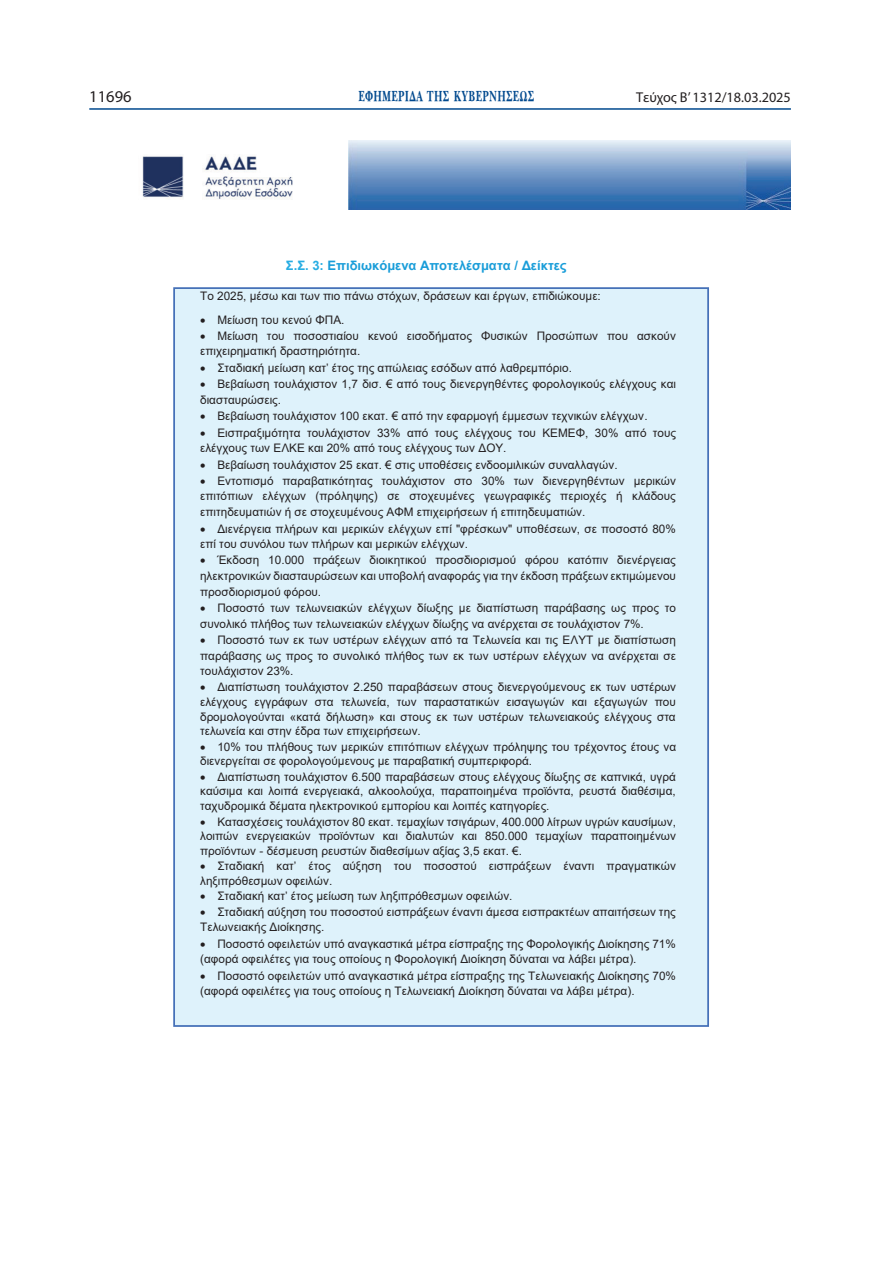
<style>
.page{position:relative;width:893px;height:1263px;background:#fff}
.page>*{position:absolute;margin:0;border:0;box-sizing:border-box;transform-origin:0 0}
.t1{font:16.5px "Myriad Pro";color:#231f20}
.t2{font:15px "UB Baskerville Bold";letter-spacing:.025em;color:#01498e;scale:.65 1}
.t3{font:14.25px "Myriad Pro";color:#231f20}
.t4{font:700 13.05px "Arial";color:#199dd9}
.t5{font:11.7px/14.5px "Arial";color:#231f20;text-align:justify}
.s1{color:#27ade3}
</style>
<div class="page">
<hr style="left:89px;top:108px;width:702px;height:2px;background:#01498e">
<img style="left:142px;top:156px;width:151px;height:44px">
<img style="left:348px;top:141px;width:443px;height:68px">
<div style="left:174px;top:288px;width:534px;height:738px;background:#def2fb"></div>
<h1 class="t1" style="left:89px;top:86px;width:44px">11696</h1>
<p class="t2" style="left:359px;top:88px;width:272px">ΕΦΗΜΕΡΙΔΑ TΗΣ ΚΥΒΕΡΝΗΣΕΩΣ</p>
<p class="t3" style="left:636px;top:89px;width:156px">Τεύχος B’ 1312/18.03.2025</p>
<p class="t4" style="left:286px;top:256px;width:282px"><span class="s1">Σ.Σ. 3:</span> Επιδιωκόμενα Αποτελέσματα / Δείκτες</p>
<p class="t5" style="left:217px;top:284px;width:385px;line-height:23.4px;text-indent:-17px">Το 2025, μέσω και των πιο πάνω στόχων, δράσεων και έργων, επιδιώκουμε:<br>Μείωση του κενού ΦΠΑ.</p>
<p class="t5" style="left:217px;top:328px;width:460px">Μείωση του ποσοστιαίου κενού εισοδήματος Φυσικών Προσώπων που ασκούν</p>
<p class="t5" style="left:200px;top:344px;width:162px">επιχειρηματική δραστηριότητα.</p>
<p class="t5" style="left:217px;top:360px;width:356px">Σταδιακή μείωση κατ’ έτος της απώλειας εσόδων από λαθρεμπόριο.</p>
<p class="t5" style="left:217px;top:377px;width:460px">Βεβαίωση τουλάχιστον 1,7 δισ. € από τους διενεργηθέντες φορολογικούς ελέγχους και</p>
<p class="t5" style="left:200px;top:392px;width:83px">διασταυρώσεις.</p>
<p class="t5" style="left:217px;top:409px;width:432px">Βεβαίωση τουλάχιστον 100 εκατ. € από την εφαρμογή έμμεσων τεχνικών ελέγχων.</p>
<p class="t5" style="left:217px;top:425px;width:460px">Εισπραξιμότητα τουλάχιστον 33% από τους ελέγχους του ΚΕΜΕΦ, 30% από τους</p>
<p class="t5" style="left:200px;top:441px;width:308px">ελέγχους των ΕΛΚΕ και 20% από τους ελέγχους των ΔΟΥ.</p>
<p class="t5" style="left:217px;top:457px;width:402px">Βεβαίωση τουλάχιστον 25 εκατ. € στις υποθέσεις ενδοομιλικών συναλλαγών.</p>
<p class="t5" style="left:217px;top:473px;width:460px">Εντοπισμό παραβατικότητας τουλάχιστον στο 30% των διενεργηθέντων μερικών</p>
<p class="t5" style="left:200px;top:489px;width:477px">επιτόπιων ελέγχων (πρόληψης) σε στοχευμένες γεωγραφικές περιοχές ή κλάδους</p>
<p class="t5" style="left:200px;top:505px;width:387px">επιτηδευματιών ή σε στοχευμένους ΑΦΜ επιχειρήσεων ή επιτηδευματιών.</p>
<p class="t5" style="left:217px;top:521px;width:460px">Διενέργεια πλήρων και μερικών ελέγχων επί "φρέσκων" υποθέσεων, σε ποσοστό 80%</p>
<p class="t5" style="left:200px;top:537px;width:269px">επί του συνόλου των πλήρων και μερικών ελέγχων.</p>
<p class="t5" style="left:217px;top:553px;width:460px">Έκδοση 10.000 πράξεων διοικητικού προσδιορισμού φόρου κατόπιν διενέργειας</p>
<p class="t5" style="left:200px;top:569px;width:477px">ηλεκτρονικών διασταυρώσεων και υποβολή αναφοράς για την έκδοση πράξεων εκτιμώμενου</p>
<p class="t5" style="left:200px;top:584px;width:122px">προσδιορισμού φόρου.</p>
<p class="t5" style="left:217px;top:600px;width:460px">Ποσοστό των τελωνειακών ελέγχων δίωξης με διαπίστωση παράβασης ως προς το</p>
<p class="t5" style="left:200px;top:616px;width:445px">συνολικό πλήθος των τελωνειακών ελέγχων δίωξης να ανέρχεται σε τουλάχιστον 7%.</p>
<p class="t5" style="left:217px;top:632px;width:460px">Ποσοστό των εκ των υστέρων ελέγχων από τα Τελωνεία και τις ΕΛΥΤ με διαπίστωση</p>
<p class="t5" style="left:200px;top:648px;width:477px">παράβασης ως προς το συνολικό πλήθος των εκ των υστέρων ελέγχων να ανέρχεται σε</p>
<p class="t5" style="left:200px;top:664px;width:95px">τουλάχιστον 23%.</p>
<p class="t5" style="left:217px;top:680px;width:460px">Διαπίστωση τουλάχιστον 2.250 παραβάσεων στους διενεργούμενους εκ των υστέρων</p>
<p class="t5" style="left:200px;top:694px;width:477px">ελέγχους εγγράφων στα τελωνεία, των παραστατικών εισαγωγών και εξαγωγών που δρομολογούνται «κατά δήλωση» και στους εκ των υστέρων τελωνειακούς ελέγχους στα τελωνεία και στην έδρα των επιχειρήσεων.</p>
<p class="t5" style="left:200px;top:739px;width:477px;text-indent:17px">10% του πλήθους των μερικών επιτόπιων ελέγχων πρόληψης του τρέχοντος έτους να διενεργείται σε φορολογούμενους με παραβατική συμπεριφορά.</p>
<p class="t5" style="left:200px;top:769px;width:477px;text-indent:17px">Διαπίστωση τουλάχιστον 6.500 παραβάσεων στους ελέγχους δίωξης σε καπνικά, υγρά καύσιμα και λοιπά ενεργειακά, αλκοολούχα, παραποιημένα προϊόντα, ρευστά διαθέσιμα, ταχυδρομικά δέματα ηλεκτρονικού εμπορίου και λοιπές κατηγορίες.</p>
<p class="t5" style="left:200px;top:814px;width:477px;text-indent:17px">Κατασχέσεις τουλάχιστον 80 εκατ. τεμαχίων τσιγάρων, 400.000 λίτρων υγρών καυσίμων, λοιπών ενεργειακών προϊόντων και διαλυτών και 850.000 τεμαχίων παραποιημένων προϊόντων - δέσμευση ρευστών διαθεσίμων αξίας 3,5 εκατ. €.</p>
<p class="t5" style="left:217px;top:859px;width:460px">Σταδιακή κατ’ έτος αύξηση του ποσοστού εισπράξεων έναντι πραγματικών</p>
<p class="t5" style="left:200px;top:873px;width:134px">ληξιπρόθεσμων οφειλών.</p>
<p class="t5" style="left:217px;top:889px;width:297px">Σταδιακή κατ’ έτος μείωση των ληξιπρόθεσμων οφειλών.</p>
<p class="t5" style="left:217px;top:904px;width:460px">Σταδιακή αύξηση του ποσοστού εισπράξεων έναντι άμεσα εισπρακτέων απαιτήσεων της</p>
<p class="t5" style="left:200px;top:920px;width:126px">Τελωνειακής Διοίκησης.</p>
<p class="t5" style="left:217px;top:936px;width:460px">Ποσοστό οφειλετών υπό αναγκαστικά μέτρα είσπραξης της Φορολογικής Διοίκησης 71%</p>
<p class="t5" style="left:200px;top:952px;width:438px">(αφορά οφειλέτες για τους οποίους η Φορολογική Διοίκηση δύναται να λάβει μέτρα).</p>
<p class="t5" style="left:217px;top:968px;width:460px">Ποσοστό οφειλετών υπό αναγκαστικά μέτρα είσπραξης της Τελωνειακής Διοίκησης 70%</p>
<p class="t5" style="left:200px;top:983px;width:436px">(αφορά οφειλέτες για τους οποίους η Τελωνειακή Διοίκηση δύναται να λάβει μέτρα).</p>
</div>
